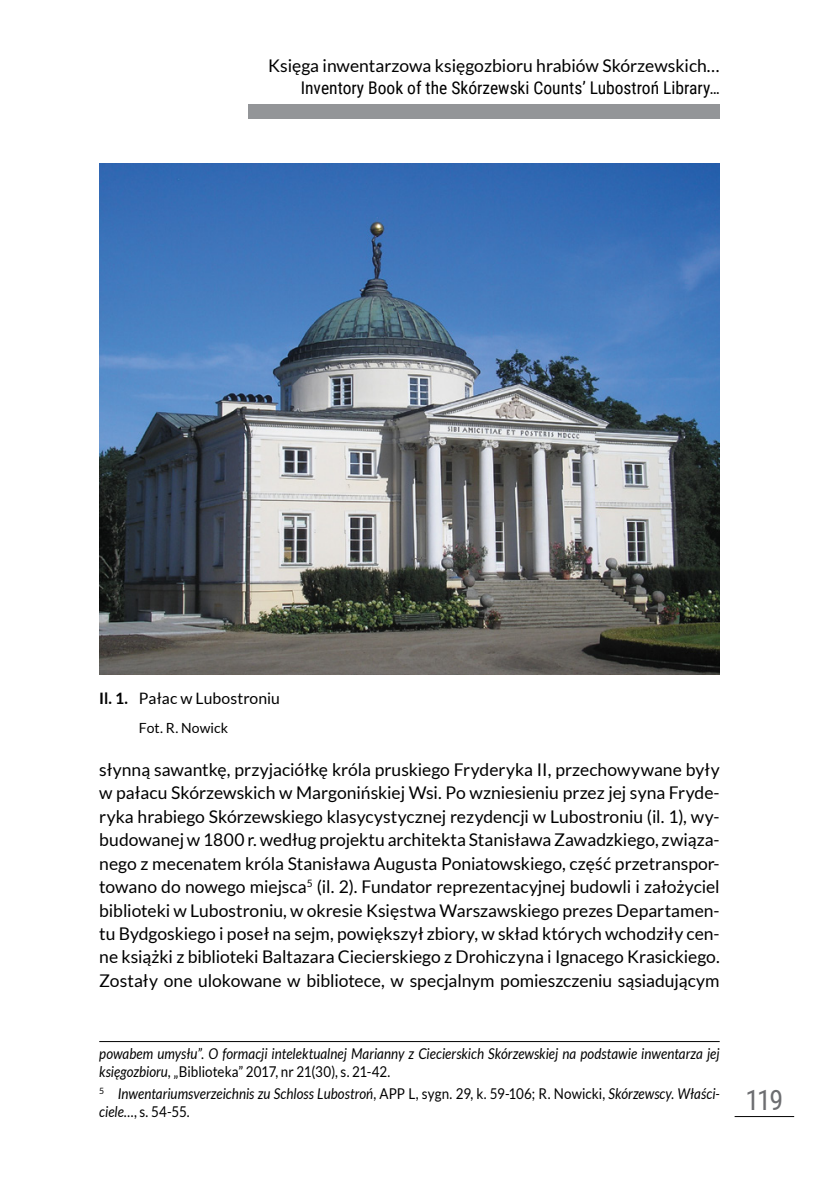
<style>
.page{position:relative;width:819px;height:1191px;background:#fff}
.page>*{position:absolute;margin:0;border:0;box-sizing:border-box;transform-origin:0 0}
.t1{font:28px "Roboto Condensed";color:#6d6e71}
.t2{font:17.5px/23.4px "Lato";color:#000;text-align:justify}
.t3{font:17.5px "Roboto Condensed";color:#000}
.t4{font:15.75px "Lato";letter-spacing:.005em;color:#000}
.t5{font:italic 14.88px/17.5px "Lato";color:#000;scale:.9 1}
.t6{font:14px "Lato";letter-spacing:.005em;color:#000}
.s1{font-weight:700}
.s2{font-style:normal}
</style>
<div class="page">
<hr style="left:734px;top:1116px;width:60px;height:1px;background:#000">
<div style="left:248px;top:104px;width:471px;height:15px;background:#939598"></div>
<img style="left:99px;top:164px;width:620px;height:511px">
<hr style="left:99px;top:1041px;width:620px;height:1px;background:#000">
<p class="t2" style="left:268px;top:53px;width:453px">Księga inwentarzowa księgozbioru hrabiów Skórzewskich…</p>
<p class="t3" style="left:301px;top:76px;width:420px">Inventory Book of the Skórzewski Counts’ Lubostroń Library…</p>
<p class="t4" style="left:99px;top:689px;width:182px"><span class="s1">Il. 1.</span> Pałac w Lubostroniu</p>
<p class="t6" style="left:139px;top:719px;width:91px">Fot. R. Nowick</p>
<p class="t2" style="left:99px;top:757px;width:622px">słynną sawantkę, przyjaciółkę króla pruskiego Fryderyka II, przechowywane były w pałacu Skórzewskich w Margonińskiej Wsi. Po wzniesieniu przez jej syna Fryde&shy;ryka hrabiego Skórzewskiego klasycystycznej rezydencji w Lubostroniu (il. 1), wy&shy;budowanej w 1800 r. według projektu architekta Stanisława Zawadzkiego, związa&shy;nego z mecenatem króla Stanisława Augusta Poniatowskiego, część przetranspor&shy;towano do nowego miejsca<sup>5</sup> (il. 2). Fundator reprezentacyjnej budowli i założyciel biblioteki w Lubostroniu, w okresie Księstwa Warszawskiego prezes Departamen&shy;tu Bydgoskiego i poseł na sejm, powiększył zbiory, w skład których wchodziły cen&shy;ne książki z biblioteki Baltazara Ciecierskiego z Drohiczyna i Ignacego Krasickiego.<br>Zostały one ulokowane w bibliotece, w specjalnym pomieszczeniu sąsiadującym</p>
<p class="t5" style="left:99px;top:1045px;width:690px">powabem umysłu”. O formacji intelektualnej Marianny z Ciecierskich Skórzewskiej na podstawie inwentarza jej księgozbioru, <span class="s2">„Biblioteka” 2017, nr 21(30), s. 21-42.</span></p>
<p class="t5" style="left:99px;top:1085px;width:690px"><sup>5</sup> Inwentariumsverzeichnis zu Schloss Lubostroń<span class="s2">, APP L, sygn. 29, k. 59-106; R. Nowicki,</span> Skórzewscy. Właści&shy;ciele…<span class="s2">, s. 54-55.</span></p>
<h1 class="t1" style="left:745px;top:1080px;width:39px">119</h1>
</div>
